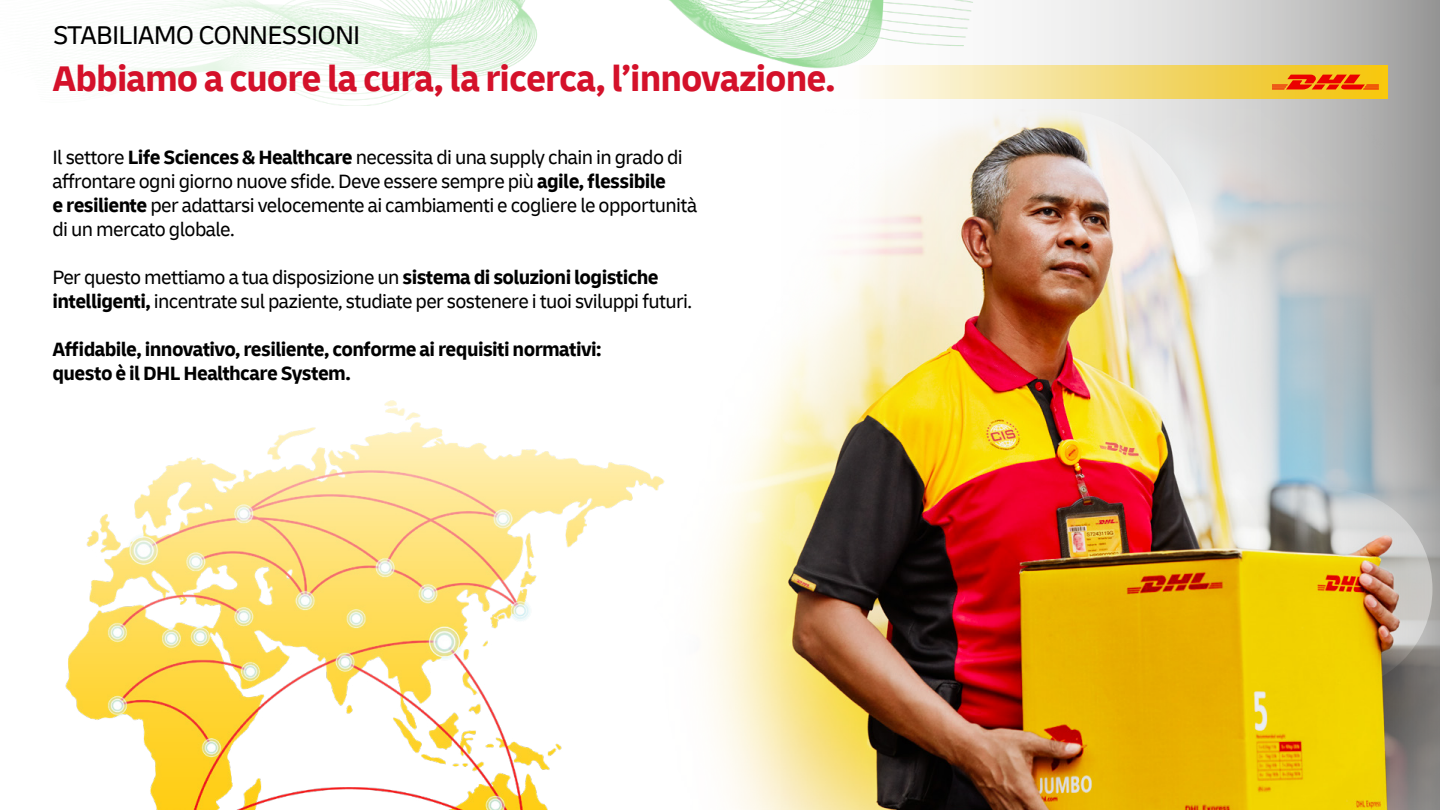
<style>
.page{position:relative;width:1440px;height:810px;background:#fff}
.page>*{position:absolute;margin:0;border:0;box-sizing:border-box;transform-origin:0 0}
.t1{font:700 37.5px "Delivery";letter-spacing:-.025em;color:#d4112a}
.t2{font:27px "Delivery";letter-spacing:-.03em;color:#000}
.t3{font:20.25px/24px "Delivery";letter-spacing:-.03em;color:#000}
.t4{font:700 20.25px/24px "Delivery";letter-spacing:-.03em;color:#000}
.s1{font-weight:700}
</style>
<div class="page">
<img style="left:111px;top:0;width:560px;height:105px">
<img style="left:671px;top:0;width:769px;height:110px">
<svg style="left:894px;top:99px;width:319px;height:11px;fill:#f1f1f1"></svg>
<img style="left:65px;top:400px;width:586px;height:410px">
<img style="left:651px;top:110px;width:789px;height:700px">
<div style="left:838px;top:65px;width:550px;height:34px;background:linear-gradient(to right,#fbfeff,#f0ba03)"></div>
<svg style="left:1272px;top:75px;width:107px;height:14px"></svg>
<h2 class="t2" style="left:53px;top:19px;width:309px">STABILIAMO CONNESSIONI</h2>
<h1 class="t1" style="left:52px;top:55px;width:785px">Abbiamo a cuore la cura, la ricerca, l’innovazione.</h1>
<p class="t3" style="left:52px;top:145px;width:647px">Il settore <span class="s1">Life Sciences &amp; Healthcare</span> necessita di una supply chain in grado di affrontare ogni giorno nuove sfide. Deve essere sempre più <span class="s1">agile, flessibile<br>e resiliente</span> per adattarsi velocemente ai cambiamenti e cogliere le opportunità di un mercato globale.</p>
<p class="t3" style="left:52px;top:265px;width:641px">Per questo mettiamo a tua disposizione un <span class="s1">sistema di soluzioni logistiche intelligenti,</span> incentrate sul paziente, studiate per sostenere i tuoi sviluppi futuri.</p>
<p class="t4" style="left:52px;top:337px;width:550px">Affidabile, innovativo, resiliente, conforme ai requisiti normativi: questo è il DHL Healthcare System.</p>
</div>
